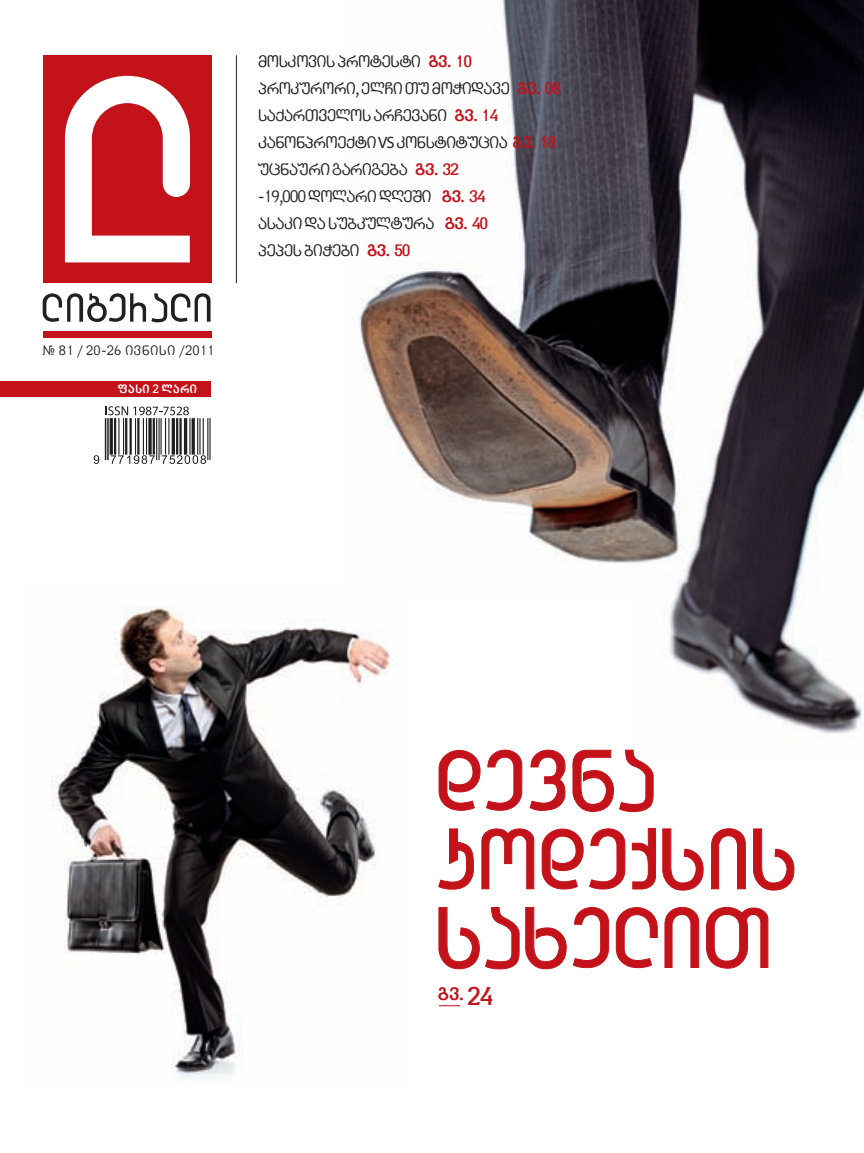
<style>
.page{position:relative;width:864px;height:1153px;background:#fff}
.page>*{position:absolute;margin:0;border:0;box-sizing:border-box;transform-origin:0 0}
.t1{font:91.65px/78.6px "Bauhaus Mtavruli Thin A";letter-spacing:.01em;color:#c4121a}
.t2{font:700 18px "H Kolkhety Mtav";color:#c4121a}
.t3{font:16.5px/27px "H Kolkhety Mtav";letter-spacing:-.07em;color:#231f20}
.t4{font:13.5px "H Kolkhety Mtav";letter-spacing:.015em;color:#231f20}
.t5{font:700 12px "H Kolkhety Mtav";letter-spacing:-.01em;color:#fff}
.s1{font-weight:700;color:#c4121a}
.s2{font-family:"Myriad Pro"}
.s3{font-size:25.5px}
</style>
<div class="page">
<img style="left:358px;top:0;width:505px;height:734px">
<div style="left:43px;top:55px;width:168px;height:228px;background:#c4121a"></div>
<svg style="left:65px;top:76px;width:125px;height:186px"></svg>
<svg style="left:43px;top:293px;width:167px;height:29px"></svg>
<div style="left:43px;top:331px;width:168px;height:6px;background:#c4121a"></div>
<hr style="left:236px;top:55px;width:1px;height:228px;background:#231f20">
<div style="left:0;top:381px;width:210px;height:15px;background:#c4121a"></div>
<hr style="left:105px;top:418px;width:1px;height:42px;background:#231f20">
<hr style="left:156px;top:418px;width:1px;height:42px;background:#231f20">
<hr style="left:158px;top:418px;width:1px;height:42px;background:#231f20">
<hr style="left:207px;top:418px;width:1px;height:42px;background:#231f20">
<hr style="left:209px;top:418px;width:1px;height:42px;background:#231f20">
<hr style="left:107px;top:418px;width:2px;height:42px;background:#231f20">
<svg style="left:109px;top:418px;width:4px;height:36px"></svg>
<svg style="left:171px;top:418px;width:4px;height:36px"></svg>
<svg style="left:191px;top:418px;width:4px;height:36px"></svg>
<hr style="left:184px;top:418px;width:3px;height:36px;background:#231f20">
<svg style="left:148px;top:418px;width:4px;height:36px"></svg>
<hr style="left:114px;top:418px;width:2px;height:36px;background:#231f20">
<hr style="left:129px;top:418px;width:3px;height:36px;background:#231f20">
<hr style="left:125px;top:418px;width:2px;height:36px;background:#231f20">
<hr style="left:137px;top:418px;width:2px;height:36px;background:#231f20">
<hr style="left:153px;top:418px;width:2px;height:36px;background:#231f20">
<hr style="left:176px;top:418px;width:2px;height:36px;background:#231f20">
<hr style="left:179px;top:418px;width:3px;height:36px;background:#231f20">
<hr style="left:118px;top:418px;width:1px;height:36px;background:#231f20">
<hr style="left:123px;top:418px;width:1px;height:36px;background:#231f20">
<hr style="left:135px;top:418px;width:1px;height:36px;background:#231f20">
<hr style="left:143px;top:418px;width:1px;height:36px;background:#231f20">
<hr style="left:146px;top:418px;width:1px;height:36px;background:#231f20">
<hr style="left:160px;top:418px;width:1px;height:36px;background:#231f20">
<hr style="left:165px;top:418px;width:1px;height:36px;background:#231f20">
<hr style="left:168px;top:418px;width:1px;height:36px;background:#231f20">
<hr style="left:189px;top:418px;width:1px;height:36px;background:#231f20">
<hr style="left:197px;top:418px;width:1px;height:36px;background:#231f20">
<hr style="left:199px;top:418px;width:1px;height:36px;background:#231f20">
<hr style="left:202px;top:418px;width:2px;height:36px;background:#231f20">
<svg style="left:106px;top:406px;width:83px;height:9px"></svg>
<svg style="left:110px;top:455px;width:45px;height:9px"></svg>
<svg style="left:161px;top:455px;width:45px;height:9px"></svg>
<svg style="left:94px;top:455px;width:5px;height:9px"></svg>
<div style="left:371px;top:600px;width:262px;height:203px;background:#fff"></div>
<svg style="left:438px;top:1005px;width:22px;height:1px"></svg>
<svg style="left:438px;top:750px;width:42px;height:60px"></svg>
<svg style="left:486px;top:749px;width:36px;height:61px"></svg>
<svg style="left:529px;top:749px;width:36px;height:61px"></svg>
<svg style="left:572px;top:749px;width:81px;height:63px"></svg>
<svg style="left:438px;top:828px;width:35px;height:61px"></svg>
<svg style="left:481px;top:828px;width:53px;height:61px"></svg>
<svg style="left:541px;top:828px;width:42px;height:61px"></svg>
<svg style="left:589px;top:828px;width:36px;height:61px"></svg>
<svg style="left:631px;top:828px;width:24px;height:61px"></svg>
<svg style="left:662px;top:828px;width:41px;height:62px"></svg>
<svg style="left:711px;top:828px;width:34px;height:61px"></svg>
<svg style="left:753px;top:828px;width:41px;height:62px"></svg>
<svg style="left:438px;top:907px;width:41px;height:62px"></svg>
<svg style="left:485px;top:907px;width:34px;height:62px"></svg>
<svg style="left:525px;top:907px;width:41px;height:62px"></svg>
<svg style="left:572px;top:907px;width:36px;height:61px"></svg>
<svg style="left:615px;top:907px;width:42px;height:61px"></svg>
<svg style="left:664px;top:906px;width:35px;height:61px"></svg>
<svg style="left:706px;top:906px;width:62px;height:62px"></svg>
<img style="left:51px;top:582px;width:360px;height:497px">
<p class="t4" style="left:42px;top:343px;width:174px"># 81 / 20-26 IVNISI /2011</p>
<p class="t5" style="left:117px;top:383px;width:81px">FASI 2 LARI</p>
<p class="t3" style="left:258px;top:49px;width:305px">MOSKOVIS PROTESTI <span class="s1">GV. 10<br></span>P ROKURORI, ELCI TU MOWIDAVE <span class="s1">GV. 08<br></span>SAQARTVELOS ARCEVANI <span class="s1">GV. 14<br></span>KANONPROEQTI <span class="s2">VS</span> KONSTITUCIA <span class="s1">GV. 18<br></span>UCNAURI GARIGEBA <span class="s1">GV. 32<br></span>-19,000 DOLARI DRESI <span class="s1">GV. 34<br></span>ASAKI DA SUBKULTURA <span class="s1">GV. 40<br></span>PEPES BIWEBI <span class="s1">GV. 50</span></p>
<h1 class="t1" style="left:436px;top:744px;width:362px">DEVNA<br>KODEQSIS<br>SAXELIT</h1>
<p class="t2" style="left:437px;top:984px;width:57px">GV. <span class="s3">24</span></p>
</div>
